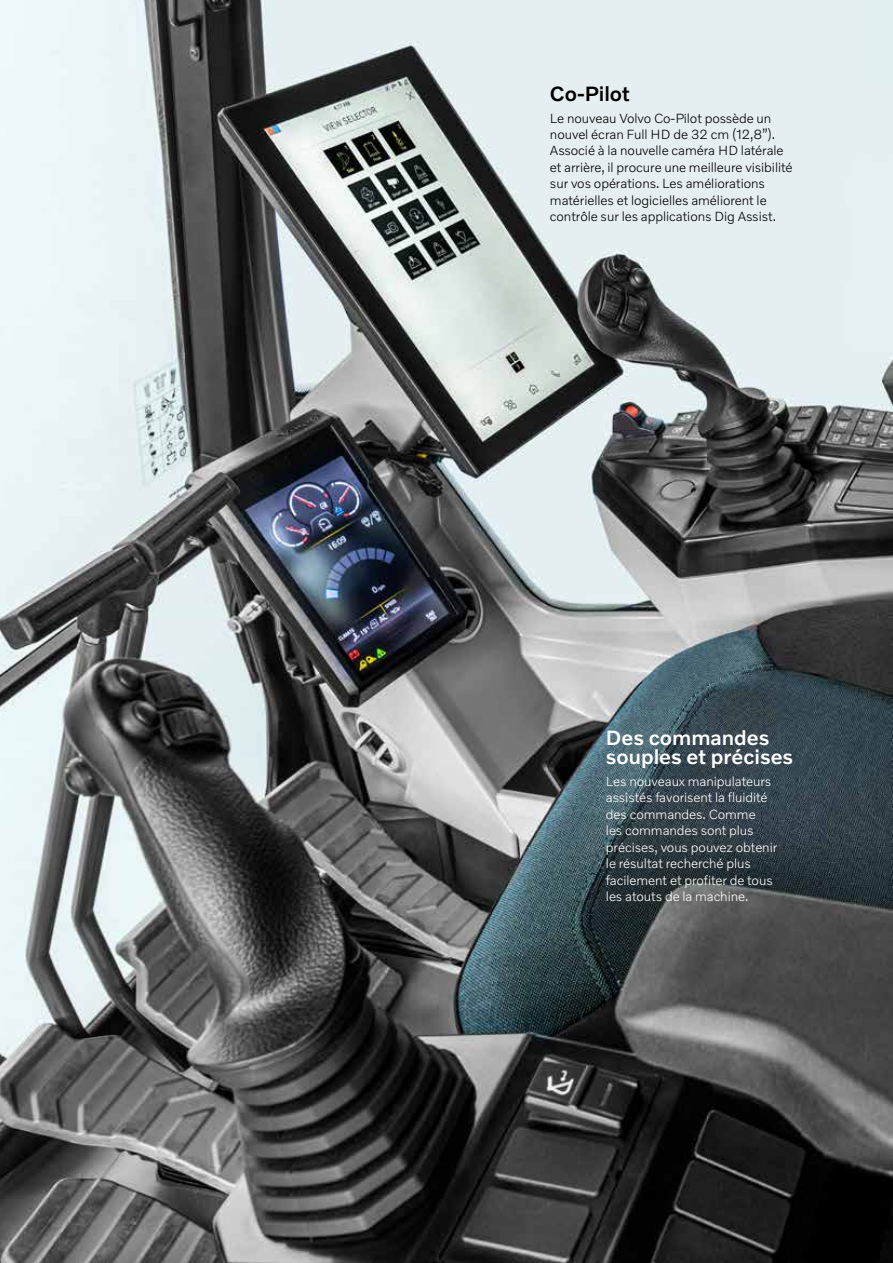
<style>
.page{position:relative;width:893px;height:1263px;background:#fff}
.page>*{position:absolute;margin:0;border:0;box-sizing:border-box;transform-origin:0 0}
.t1{font:500 21px/19.5px "Volvo Novum";color:#fff}
.t2{font:500 21px "Volvo Novum";color:#000}
.t3{font:300 13.5px/16.5px "Volvo Novum";letter-spacing:-.005em;color:#000}
.t4{font:300 13.5px/16.5px "Volvo Novum";letter-spacing:-.005em;color:#fff}
</style>
<div class="page">
<img style="left:0;top:0;width:893px;height:1263px">
<h1 class="t2" style="left:550px;top:81px;width:81px">Co-Pilot</h1>
<p class="t3" style="left:550px;top:109px;width:244px">Le nouveau Volvo Co-Pilot possède un nouvel écran Full HD de 32 cm (12,8”).<br>Associé à la nouvelle caméra HD latérale et arrière, il procure une meilleure visibilité sur vos opérations. Les améliorations matérielles et logicielles améliorent le contrôle sur les applications Dig Assist.</p>
<h1 class="t1" style="left:606px;top:727px;width:189px">Des commandes souples et précises</h1>
<p class="t4" style="left:606px;top:773px;width:173px">Les nouveaux manipulateurs assistés favorisent la fluidité des commandes. Comme<br>les commandes sont plus précises, vous pouvez obtenir le résultat recherché plus facilement et profiter de tous les atouts de la machine.</p>
</div>
